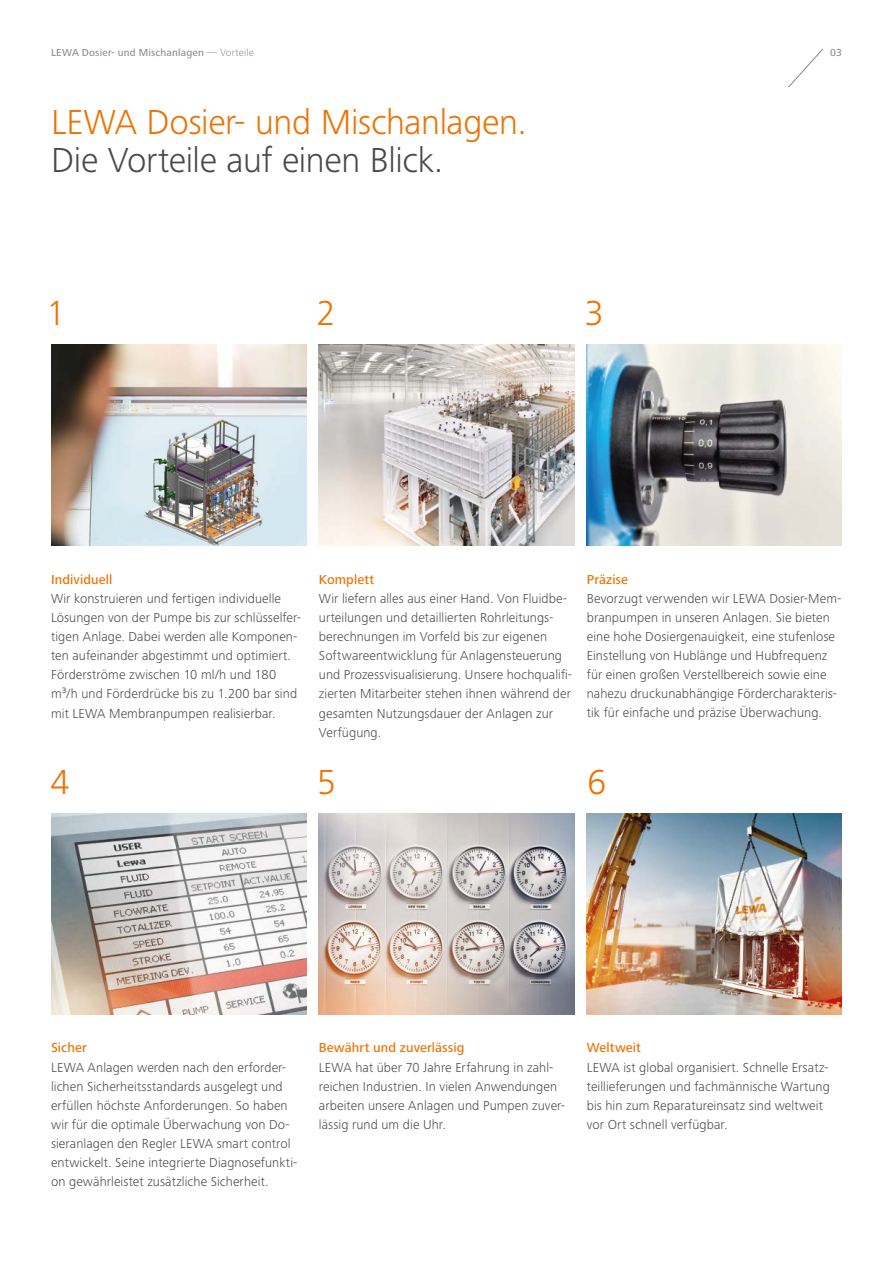
<style>
.page{position:relative;width:893px;height:1263px;background:#fff}
.page>*{position:absolute;margin:0;border:0;box-sizing:border-box;transform-origin:0 0}
.t1{font:300 36px "Frutiger Next LTW1 G";letter-spacing:-.01em;color:#ee7203}
.t2{font:300 36px "Frutiger Next LTW1 G";letter-spacing:-.01em;color:#4a4a49}
.t3{font:300 13.5px/19.2px "Frutiger Next LTW1 G";letter-spacing:.01em;color:#4a4a49}
.t4{font:500 13.5px "Frutiger Next LTW1 G";letter-spacing:.01em;color:#ee7203}
.t5{font:500 10.5px "Frutiger Next LTW1 G";letter-spacing:.015em;color:#929292}
.s1{font-weight:300}
</style>
<div class="page">
<img style="left:319px;top:344px;width:255px;height:201px">
<img style="left:319px;top:813px;width:255px;height:201px">
<img style="left:51px;top:344px;width:255px;height:201px">
<img style="left:51px;top:813px;width:255px;height:201px">
<img style="left:587px;top:344px;width:255px;height:201px">
<img style="left:587px;top:813px;width:255px;height:201px">
<svg style="left:788px;top:49px;width:36px;height:39px"></svg>
<p class="t5" style="left:51px;top:47px;width:204px">LEWA Dosier- und Mischanlagen <span class="s1">— Vorteile</span></p>
<p class="t5" style="left:830px;top:47px;width:13px">03</p>
<h1 class="t1" style="left:51px;top:101px;width:477px">LEWA Dosier- und Mischanlagen.</h1>
<h1 class="t2" style="left:51px;top:140px;width:394px">Die Vorteile auf einen Blick.</h1>
<h1 class="t1" style="left:46px;top:293px;width:21px">1</h1>
<h1 class="t1" style="left:316px;top:293px;width:21px">2</h1>
<h1 class="t1" style="left:585px;top:293px;width:21px">3</h1>
<p class="t4" style="left:51px;top:571px;width:63px">Individuell</p>
<p class="t3" style="left:51px;top:589px;width:252px">Wir konstruieren und fertigen individuelle Lösungen von der Pumpe bis zur schlüsselfer&shy;tigen Anlage. Dabei werden alle Komponen&shy;ten aufeinander abgestimmt und optimiert.<br>Förderströme zwischen 10 ml/h und 180 m³/h und Förderdrücke bis zu 1.200 bar sind mit LEWA Membranpumpen realisierbar.</p>
<h1 class="t1" style="left:50px;top:761px;width:21px">4</h1>
<p class="t4" style="left:319px;top:571px;width:57px">Komplett</p>
<p class="t3" style="left:319px;top:589px;width:255px">Wir liefern alles aus einer Hand. Von Fluidbe&shy;urteilungen und detaillierten Rohrleitungs&shy;berechnungen im Vorfeld bis zur eigenen Softwareentwicklung für Anlagensteuerung und Prozessvisualisierung. Unsere hochqualifi&shy;zierten Mitarbeiter stehen ihnen während der gesamten Nutzungsdauer der Anlagen zur Verfügung.</p>
<h1 class="t1" style="left:317px;top:761px;width:21px">5</h1>
<p class="t4" style="left:587px;top:571px;width:43px">Präzise</p>
<p class="t3" style="left:587px;top:588px;width:256px">Bevorzugt verwenden wir LEWA Dosier-Mem&shy;branpumpen in unseren Anlagen. Sie bieten eine hohe Dosiergenauigkeit, eine stufenlose Einstellung von Hublänge und Hubfrequenz für einen großen Verstellbereich sowie eine nahezu druckunabhängige Fördercharakteris&shy;tik für einfache und präzise Überwachung.</p>
<h1 class="t1" style="left:587px;top:761px;width:21px">6</h1>
<p class="t4" style="left:51px;top:1040px;width:37px">Sicher</p>
<p class="t3" style="left:51px;top:1057px;width:248px">LEWA Anlagen werden nach den erforder&shy;lichen Sicherheitsstandards ausgelegt und erfüllen höchste Anforderungen. So haben wir für die optimale Überwachung von Do&shy;sieranlagen den Regler LEWA smart control entwickelt. Seine integrierte Diagnosefunkti&shy;on gewährleistet zusätzliche Sicherheit.</p>
<p class="t4" style="left:319px;top:1040px;width:147px">Bewährt und zuverlässig</p>
<p class="t3" style="left:319px;top:1057px;width:248px">LEWA hat über 70 Jahre Erfahrung in zahl&shy;reichen Industrien. In vielen Anwendungen arbeiten unsere Anlagen und Pumpen zuver&shy;lässig rund um die Uhr.</p>
<p class="t4" style="left:587px;top:1040px;width:56px">Weltweit</p>
<p class="t3" style="left:587px;top:1057px;width:244px">LEWA ist global organisiert. Schnelle Ersatz&shy;teillieferungen und fachmännische Wartung bis hin zum Reparatureinsatz sind weltweit vor Ort schnell verfügbar.</p>
</div>
